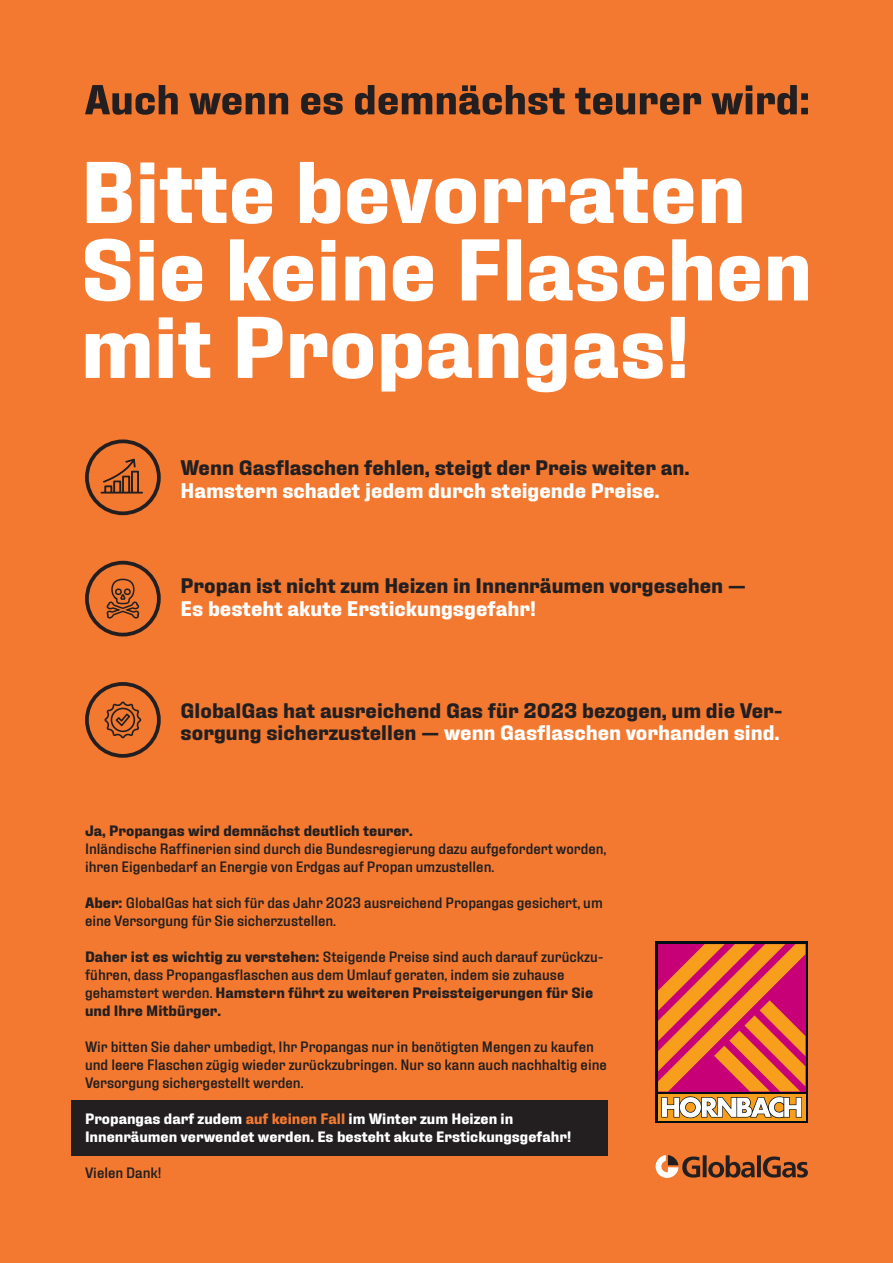
<style>
.page{position:relative;width:893px;height:1263px;background:#f37930}
.page>*{position:absolute;margin:0;border:0;box-sizing:border-box;transform-origin:0 0}
.t1{font:700 21px/22.5px "Fixture";color:#231f20}
.t2{font:700 21px "Fixture";color:#fff}
.t3{font:500 15px/18px "Fixture";color:#231f20}
.t4{font:700 15px/18px "Fixture";color:#fff}
.t5{font:700 15px "Fixture";color:#231f20}
.s1{color:#fff}
.s2{font-weight:700}
.s3{color:#f37930}
</style>
<div class="page">
<div style="left:656px;top:941px;width:152px;height:182px;background:linear-gradient(to right,#030f14,#030f14)"></div>
<div style="left:658px;top:1094px;width:147px;height:26px;background:#f79e1c"></div>
<svg style="left:658px;top:944px;width:147px;height:175px;background:#dd634d"></svg>
<svg style="left:656px;top:1155px;width:152px;height:23px"></svg>
<svg style="left:85px;top:85px;width:723px;height:30px"></svg>
<svg style="left:86px;top:317px;width:599px;height:75px"></svg>
<svg style="left:85px;top:239px;width:723px;height:62px"></svg>
<svg style="left:87px;top:162px;width:655px;height:62px"></svg>
<div style="left:71px;top:1101px;width:536px;height:55px;background:#231f20"></div>
<div style="left:85px;top:439px;width:76px;height:76px;border:4px solid #231f20;border-radius:50%"></div>
<svg style="left:100px;top:458px;width:43px;height:36px"></svg>
<div style="left:85px;top:561px;width:76px;height:75px;border:4px solid #231f20;border-radius:50%"></div>
<svg style="left:106px;top:578px;width:34px;height:41px"></svg>
<div style="left:85px;top:682px;width:76px;height:76px;border:4px solid #231f20;border-radius:50%"></div>
<svg style="left:105px;top:701px;width:36px;height:37px"></svg>
<h1 class="t1" style="left:181px;top:457px;width:510px">Wenn Gasflaschen fehlen, steigt der Preis weiter an.</h1>
<h1 class="t2" style="left:181px;top:477px;width:480px">Hamstern schadet jedem durch steigende Preise.</h1>
<h1 class="t1" style="left:181px;top:575px;width:567px">Propan ist nicht zum Heizen in Innenräumen vorgesehen —</h1>
<h1 class="t2" style="left:181px;top:595px;width:357px">Es besteht akute Erstickungsgefahr!</h1>
<h1 class="t1" style="left:181px;top:699px;width:604px">GlobalGas hat ausreichend Gas für 2023 bezogen, um die Ver&shy;sorgung sicherzustellen — <span class="s1">wenn Gasflaschen vorhanden sind.</span></h1>
<p class="t5" style="left:85px;top:821px;width:329px">Ja, Propangas wird demnächst deutlich teurer.</p>
<p class="t3" style="left:85px;top:840px;width:523px">Inländische Raffinerien sind durch die Bundesregierung dazu aufgefordert worden, ihren Eigenbedarf an Energie von Erdgas auf Propan umzustellen.</p>
<p class="t3" style="left:85px;top:894px;width:519px"><span class="s2">Aber:</span> GlobalGas hat sich für das Jahr 2023 ausreichend Propangas gesichert, um eine Versorgung für Sie sicherzustellen.</p>
<p class="t3" style="left:85px;top:948px;width:520px"><span class="s2">Daher ist es wichtig zu verstehen:</span> Steigende Preise sind auch darauf zurückzu&shy;führen, dass Propangasflaschen aus dem Umlauf geraten, indem sie zuhause gehamstert werden. <span class="s2">Hamstern führt zu weiteren Preissteigerungen für Sie und Ihre Mitbürger.</span></p>
<p class="t3" style="left:85px;top:1038px;width:523px">Wir bitten Sie daher umbedigt, Ihr Propangas nur in benötigten Mengen zu kaufen und leere Flaschen zügig wieder zurückzubringen. Nur so kann auch nachhaltig eine<br>Versorgung sichergestellt werden.</p>
<p class="t4" style="left:85px;top:1110px;width:488px">Propangas darf zudem <span class="s3">auf keinen Fall</span> im Winter zum Heizen in<br>Innenräumen verwendet werden. Es besteht akute Erstickungsgefahr!</p>
<p class="t3" style="left:85px;top:1164px;width:78px">Vielen Dank!</p>
</div>
